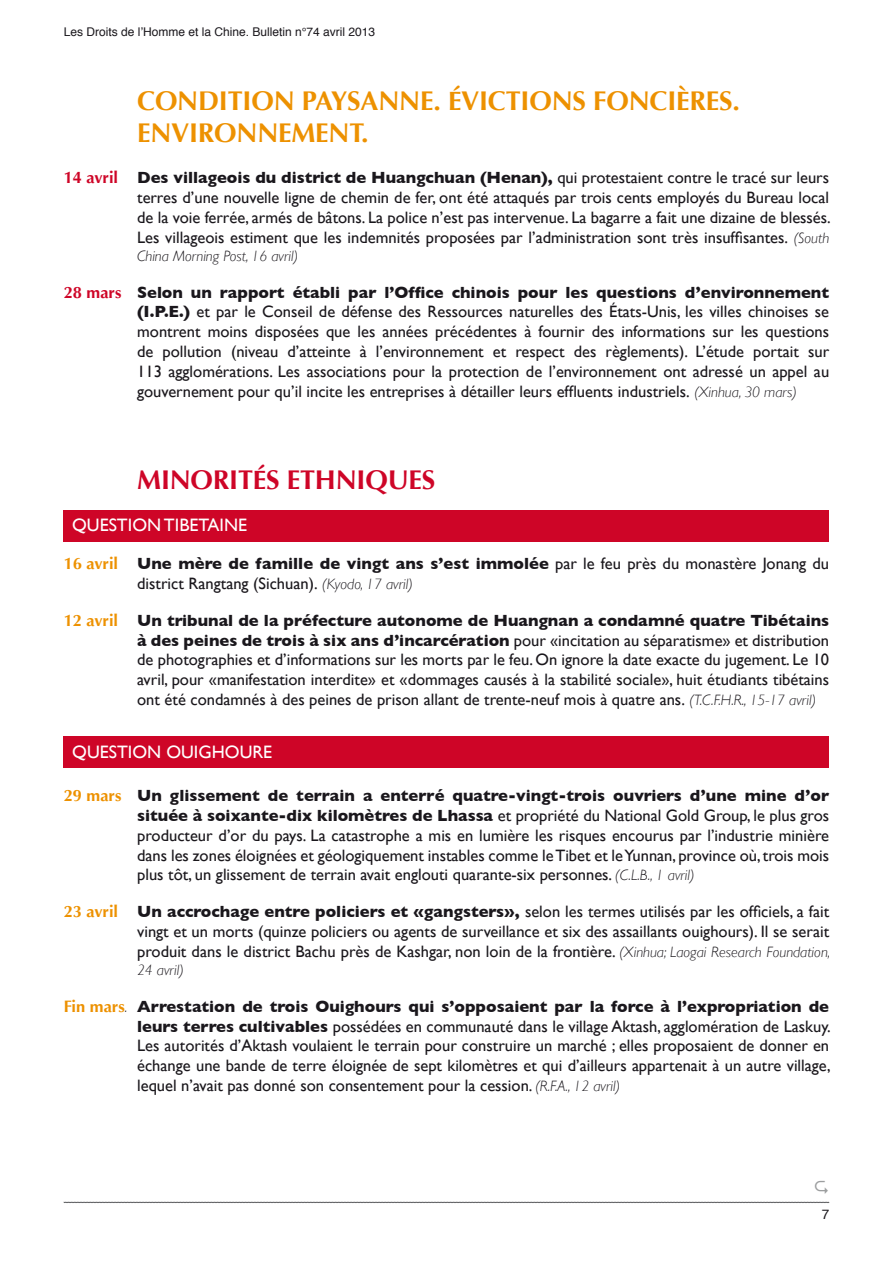
<style>
.page{position:relative;width:893px;height:1263px;background:#fff}
.page>*{position:absolute;margin:0;border:0;box-sizing:border-box;transform-origin:0 0}
.t1{font:700 27px/32.4px "Optima";letter-spacing:-.005em;color:#ed9100}
.t2{font:700 27px "Optima";letter-spacing:-.005em;color:#ce0527}
.t3{font:18px "Gill Sans";color:#fff}
.t4{font:16.5px/19.8px "Gill Sans";color:#1a171c;text-align:justify}
.t5{font:italic 300 15px "Gill Sans";color:#1a171c}
.t6{font:13.5px "Helvetica";color:#1a171c}
.t7{font:12px "Helvetica";color:#1a171c}
.s1{font-family:"Optima";font-weight:700;color:#ce0527}
.s2{font-weight:700}
.s3{font-weight:300;font-style:italic;font-size:15px}
.s4{font-family:"Optima";font-weight:700;color:#ed9100}
</style>
<div class="page">
<svg style="left:64px;top:1202px;width:765px;height:1px"></svg>
<div style="left:64px;top:510px;width:765px;height:31px;background:#ce0527"></div>
<div style="left:64px;top:737px;width:765px;height:31px;background:#ce0527"></div>
<p class="t7" style="left:64px;top:22px;width:313px">Les Droits de l’Homme et la Chine. Bulletin n°74 avril 2013</p>
<h1 class="t1" style="left:137px;top:85px;width:604px">CONDITION PAYSANNE. ÉVICTIONS FONCIÈRES.<br>ENVIRONNEMENT.</h1>
<p class="t4" style="left:137px;top:168px;width:695px;text-indent:-74px"><span class="s1">14 avril</span> <span class="s2">Des villageois du district de Huangchuan (Henan),</span> qui protestaient contre le tracé sur leurs terres d’une nouvelle ligne de chemin de fer, ont été attaqués par trois cents employés du Bureau local de la voie ferrée, armés de bâtons. La police n’est pas intervenue. La bagarre a fait une dizaine de blessés.<br>Les villageois estiment que les indemnités proposées par l’administration sont très insuffisantes. <span class="s3">(South</span></p>
<p class="t5" style="left:137px;top:247px;width:163px">China Morning Post, 16 avril)</p>
<p class="t4" style="left:137px;top:282px;width:693px;text-indent:-74px"><span class="s1">28 mars</span> <span class="s2">Selon un rapport établi par l’Office chinois pour les questions d’environnement (I.P.E.)</span> et par le Conseil de défense des Ressources naturelles des États-Unis, les villes chinoises se montrent moins disposées que les années précédentes à fournir des informations sur les questions de pollution (niveau d’atteinte à l’environnement et respect des règlements). L’étude portait sur 113 agglomérations. Les associations pour la protection de l’environnement ont adressé un appel au gouvernement pour qu’il incite les entreprises à détailler leurs effluents industriels. <span class="s3">(Xinhua, 30 mars)</span></p>
<h1 class="t2" style="left:137px;top:464px;width:300px">MINORITÉS ETHNIQUES</h1>
<p class="t3" style="left:72px;top:515px;width:176px">QUESTION TIBETAINE</p>
<p class="t4" style="left:137px;top:554px;width:693px;text-indent:-74px"><span class="s4">16 avril</span> <span class="s2">Une mère de famille de vingt ans s’est immolée</span> par le feu près du monastère Jonang du district Rangtang (Sichuan). <span class="s3">(Kyodo, 17 avril)</span></p>
<p class="t4" style="left:137px;top:610px;width:693px;text-indent:-74px"><span class="s4">12 avril</span> <span class="s2">Un tribunal de la préfecture autonome de Huangnan a condamné quatre Tibétains à des peines de trois à six ans d’incarcération</span> pour «incitation au séparatisme» et distribution de photographies et d’informations sur les morts par le feu. On ignore la date exacte du jugement. Le 10 avril, pour «manifestation interdite» et «dommages causés à la stabilité sociale», huit étudiants tibétains ont été condamnés à des peines de prison allant de trente-neuf mois à quatre ans. <span class="s3">(T.C.F.H.R., 15-17 avril)</span></p>
<p class="t3" style="left:72px;top:741px;width:201px">QUESTION OUIGHOURE</p>
<p class="t4" style="left:137px;top:786px;width:693px;text-indent:-74px"><span class="s4">29 mars</span> <span class="s2">Un glissement de terrain a enterré quatre-vingt-trois ouvriers d’une mine d’or située à soixante-dix kilomètres de Lhassa</span> et propriété du National Gold Group, le plus gros producteur d’or du pays. La catastrophe a mis en lumière les risques encourus par l’industrie minière dans les zones éloignées et géologiquement instables comme le Tibet et le Yunnan, province où, trois mois plus tôt, un glissement de terrain avait englouti quarante-six personnes. <span class="s3">(C.L.B., 1 avril)</span></p>
<p class="t4" style="left:137px;top:902px;width:695px;text-indent:-74px"><span class="s4">23 avril</span> <span class="s2">Un accrochage entre policiers et «gangsters»,</span> selon les termes utilisés par les officiels, a fait vingt et un morts (quinze policiers ou agents de surveillance et six des assaillants ouighours). Il se serait produit dans le district Bachu près de Kashgar, non loin de la frontière. <span class="s3">(Xinhua; Laogai Research Foundation,</span></p>
<p class="t5" style="left:137px;top:961px;width:48px">24 avril)</p>
<p class="t4" style="left:137px;top:996px;width:695px;text-indent:-74px"><span class="s4">Fin mars</span><span class="s3">.</span> <span class="s2">Arrestation de trois Ouighours qui s’opposaient par la force à l’expropriation de leurs terres cultivables</span> possédées en communauté dans le village Aktash, agglomération de Laskuy.<br>Les autorités d’Aktash voulaient le terrain pour construire un marché ; elles proposaient de donner en échange une bande de terre éloignée de sept kilomètres et qui d’ailleurs appartenait à un autre village, lequel n’avait pas donné son consentement pour la cession. <span class="s3">(R.F.A., 12 avril)</span></p>
<p class="t6" style="left:822px;top:1203px;width:9px">7</p>
</div>
